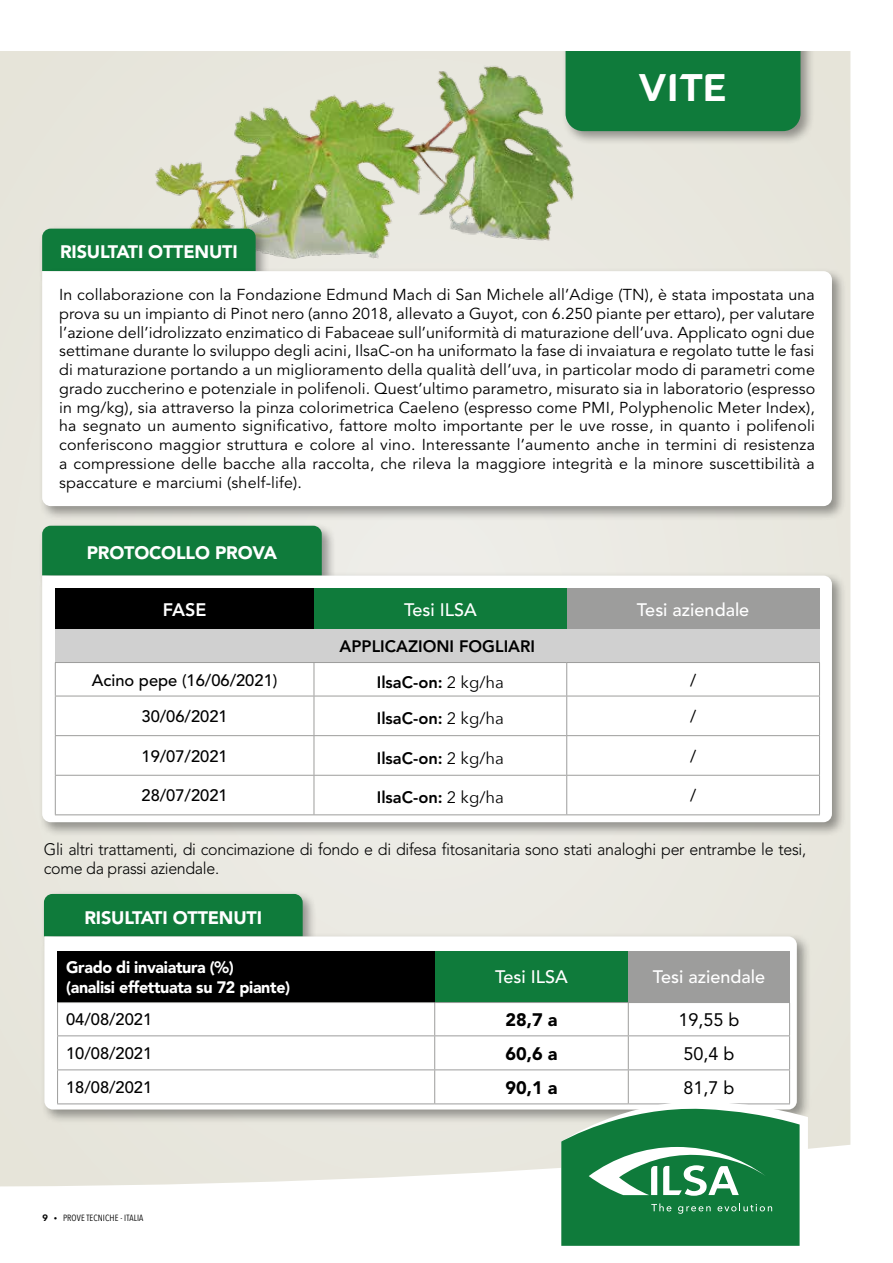
<style>
.page{position:relative;width:893px;height:1263px;background:#fff}
.page>*{position:absolute;margin:0;border:0;box-sizing:border-box;transform-origin:0 0}
.t1{font:37.5px "Ilsanew";color:#fff}
.t2{font:900 18px "Avenir LT Std";letter-spacing:-.01em;color:#fff}
.t3{font:500 18px "Avenir LT Std";color:#fff}
.t4{font:18px "Avenir LT Std";color:#000}
.t5{font:900 18px "Avenir LT Std";color:#000}
.t6{font:800 18px "Avenir LT Std";color:#fff}
.t7{font:300 16.5px/19.8px "Avenir LT Std";letter-spacing:-.02em;color:#000}
.t8{font:500 16.5px "Avenir LT Std";color:#000}
.t9{font:800 16.5px "Avenir LT Std";color:#000}
.t10{font:900 16.5px/19.8px "Avenir LT Std";letter-spacing:-.02em;color:#fff}
.t11{font:16.5px "Avenir LT Std";color:#000}
.t12{font:15.75px/18.8px "Avenir LT Std";letter-spacing:.01em;color:#000;text-align:justify}
.t13{font:9px "Avenir Next Condensed";letter-spacing:.01em;color:#000}
.s1{font-family:"Avenir Next";font-weight:400}
.s2{font-family:"Ilsanew"}
</style>
<div class="page">
<div style="left:0;top:51px;width:850px;height:1135px;background:#e8e7de"></div>
<div style="left:38px;top:522px;width:299px;height:68px;background:#000;opacity:.38"></div>
<div style="left:42px;top:526px;width:280px;height:46px;background:#0f7b3b"></div>
<img style="left:115px;top:51px;width:494px;height:217px">
<div style="left:38px;top:225px;width:232px;height:61px;background:#000;opacity:.38"></div>
<div style="left:42px;top:229px;width:214px;height:39px;background:#0f7b3b"></div>
<div style="left:39px;top:268px;width:808px;height:253px;background:#000;opacity:.38"></div>
<svg style="left:42px;top:271px;width:790px;height:235px"></svg>
<div style="left:39px;top:572px;width:808px;height:265px;background:#000;opacity:.38"></div>
<svg style="left:42px;top:576px;width:790px;height:246px"></svg>
<div style="left:562px;top:0;width:253px;height:146px;background:#000;opacity:.38"></div>
<div style="left:566px;top:51px;width:234px;height:80px;background:#0f7b3b"></div>
<div style="left:55px;top:588px;width:259px;height:41px;background:#000"></div>
<div style="left:314px;top:588px;width:253px;height:41px;background:#0f7b3b"></div>
<div style="left:567px;top:588px;width:252px;height:41px;background:#9d9d9c"></div>
<div style="left:55px;top:629px;width:764px;height:33px;background:#d0d0d0"></div>
<hr style="left:55px;top:662px;width:259px;height:1px;background:#9d9d9c">
<hr style="left:55px;top:663px;width:1px;height:33px;background:#9d9d9c">
<hr style="left:314px;top:662px;width:253px;height:1px;background:#9d9d9c">
<hr style="left:314px;top:663px;width:1px;height:33px;background:#9d9d9c">
<hr style="left:567px;top:662px;width:253px;height:1px;background:#9d9d9c">
<hr style="left:566px;top:663px;width:1px;height:33px;background:#9d9d9c">
<hr style="left:819px;top:663px;width:1px;height:33px;background:#9d9d9c">
<hr style="left:55px;top:696px;width:259px;height:1px;background:#9d9d9c">
<hr style="left:55px;top:696px;width:1px;height:39px;background:#9d9d9c">
<hr style="left:314px;top:696px;width:253px;height:1px;background:#9d9d9c">
<hr style="left:314px;top:696px;width:1px;height:39px;background:#9d9d9c">
<hr style="left:567px;top:696px;width:253px;height:1px;background:#9d9d9c">
<hr style="left:566px;top:696px;width:1px;height:39px;background:#9d9d9c">
<hr style="left:819px;top:696px;width:1px;height:39px;background:#9d9d9c">
<hr style="left:55px;top:735px;width:259px;height:1px;background:#9d9d9c">
<hr style="left:55px;top:736px;width:1px;height:39px;background:#9d9d9c">
<hr style="left:314px;top:735px;width:253px;height:1px;background:#9d9d9c">
<hr style="left:314px;top:736px;width:1px;height:39px;background:#9d9d9c">
<hr style="left:567px;top:735px;width:253px;height:1px;background:#9d9d9c">
<hr style="left:566px;top:736px;width:1px;height:39px;background:#9d9d9c">
<hr style="left:819px;top:736px;width:1px;height:39px;background:#9d9d9c">
<hr style="left:55px;top:775px;width:259px;height:1px;background:#9d9d9c">
<hr style="left:55px;top:776px;width:1px;height:38px;background:#9d9d9c">
<hr style="left:314px;top:775px;width:253px;height:1px;background:#9d9d9c">
<hr style="left:314px;top:776px;width:1px;height:38px;background:#9d9d9c">
<hr style="left:567px;top:775px;width:253px;height:1px;background:#9d9d9c">
<hr style="left:566px;top:776px;width:1px;height:38px;background:#9d9d9c">
<hr style="left:819px;top:776px;width:1px;height:38px;background:#9d9d9c">
<hr style="left:55px;top:814px;width:259px;height:1px;background:#9d9d9c">
<hr style="left:314px;top:814px;width:253px;height:1px;background:#9d9d9c">
<hr style="left:567px;top:814px;width:253px;height:1px;background:#9d9d9c">
<div style="left:0;top:0;width:893px;height:51px;background:#fff"></div>
<div style="left:40px;top:890px;width:278px;height:61px;background:#000;opacity:.38"></div>
<div style="left:44px;top:894px;width:259px;height:39px;background:#0f7b3b"></div>
<div style="left:41px;top:933px;width:771px;height:191px;background:#000;opacity:.38"></div>
<svg style="left:44px;top:936px;width:753px;height:173px"></svg>
<div style="left:58px;top:951px;width:377px;height:51px;background:#000"></div>
<div style="left:435px;top:951px;width:193px;height:51px;background:#0f7b3b"></div>
<div style="left:628px;top:951px;width:162px;height:51px;background:#9d9d9c"></div>
<hr style="left:57px;top:1002px;width:378px;height:1px;background:#9d9d9c">
<hr style="left:57px;top:1003px;width:1px;height:32px;background:#9d9d9c">
<hr style="left:435px;top:1002px;width:193px;height:1px;background:#9d9d9c">
<hr style="left:434px;top:1003px;width:1px;height:32px;background:#9d9d9c">
<hr style="left:628px;top:1002px;width:162px;height:1px;background:#9d9d9c">
<hr style="left:628px;top:1003px;width:1px;height:32px;background:#9d9d9c">
<hr style="left:789px;top:1003px;width:1px;height:32px;background:#9d9d9c">
<hr style="left:57px;top:1035px;width:378px;height:1px;background:#9d9d9c">
<hr style="left:57px;top:1036px;width:1px;height:33px;background:#9d9d9c">
<hr style="left:435px;top:1035px;width:193px;height:1px;background:#9d9d9c">
<hr style="left:434px;top:1036px;width:1px;height:33px;background:#9d9d9c">
<hr style="left:628px;top:1035px;width:162px;height:1px;background:#9d9d9c">
<hr style="left:628px;top:1036px;width:1px;height:33px;background:#9d9d9c">
<hr style="left:789px;top:1036px;width:1px;height:33px;background:#9d9d9c">
<hr style="left:57px;top:1069px;width:378px;height:1px;background:#9d9d9c">
<hr style="left:57px;top:1070px;width:1px;height:33px;background:#9d9d9c">
<hr style="left:435px;top:1069px;width:193px;height:1px;background:#9d9d9c">
<hr style="left:434px;top:1070px;width:1px;height:33px;background:#9d9d9c">
<hr style="left:628px;top:1069px;width:162px;height:1px;background:#9d9d9c">
<hr style="left:628px;top:1070px;width:1px;height:33px;background:#9d9d9c">
<hr style="left:789px;top:1070px;width:1px;height:33px;background:#9d9d9c">
<hr style="left:57px;top:1103px;width:378px;height:1px;background:#9d9d9c">
<hr style="left:435px;top:1103px;width:193px;height:1px;background:#9d9d9c">
<svg style="left:561px;top:1098px;width:247px;height:148px"></svg>
<p class="t2" style="left:60px;top:241px;width:179px">RISULTATI OTTENUTI</p>
<h1 class="t1" style="left:638px;top:65px;width:91px">VITE</h1>
<p class="t12" style="left:59px;top:286px;width:758px">In collaborazione con la Fondazione Edmund Mach di San Michele all’Adige (TN), è stata impostata una prova su un impianto di Pinot nero (anno 2018, allevato a Guyot, con 6.250 piante per ettaro), per valutare l’azione dell’idrolizzato enzimatico di Fabaceae sull’uniformità di maturazione dell’uva. Applicato ogni due settimane durante lo sviluppo degli acini, IlsaC-on ha uniformato la fase di invaiatura e regolato tutte le fasi di maturazione portando a un miglioramento della qualità dell’uva, in particolar modo di parametri come grado zuccherino e potenziale in polifenoli. Quest’ultimo parametro, misurato sia in laboratorio (espresso in mg/kg), sia attraverso la pinza colorimetrica Caeleno (espresso come PMI, Polyphenolic Meter Index), ha segnato un aumento significativo, fattore molto importante per le uve rosse, in quanto i polifenoli conferiscono maggior struttura e colore al vino. Interessante l’aumento anche in termini di resistenza a compressione delle bacche alla raccolta, che rileva la maggiore integrità e la minore suscettibilità a spaccature e marciumi (shelf-life).</p>
<p class="t2" style="left:87px;top:542px;width:192px">PROTOCOLLO PROVA</p>
<p class="t6" style="left:163px;top:599px;width:45px">FASE</p>
<p class="t3" style="left:404px;top:599px;width:74px">Tesi ILSA</p>
<p class="t3" style="left:637px;top:599px;width:114px">Tesi aziendale</p>
<p class="t9" style="left:340px;top:637px;width:197px">APPLICAZIONI FOGLIARI</p>
<p class="t8" style="left:92px;top:670px;width:187px">Acino pepe (16/06/2021)</p>
<p class="t9" style="left:377px;top:672px;width:129px">IlsaC-on: <span class="s1">2 kg/ha</span></p>
<p class="t11" style="left:690px;top:670px;width:8px">/</p>
<p class="t8" style="left:142px;top:707px;width:88px">30/06/2021</p>
<p class="t9" style="left:377px;top:709px;width:129px">IlsaC-on: <span class="s1">2 kg/ha</span></p>
<p class="t11" style="left:690px;top:707px;width:8px">/</p>
<p class="t8" style="left:142px;top:746px;width:88px">19/07/2021</p>
<p class="t9" style="left:377px;top:748px;width:129px">IlsaC-on: <span class="s1">2 kg/ha</span></p>
<p class="t11" style="left:690px;top:746px;width:8px">/</p>
<p class="t8" style="left:142px;top:786px;width:88px">28/07/2021</p>
<p class="t9" style="left:377px;top:788px;width:129px">IlsaC-on: <span class="s1">2 kg/ha</span></p>
<p class="t11" style="left:690px;top:786px;width:8px">/</p>
<p class="t7" style="left:44px;top:839px;width:764px">Gli altri trattamenti, di concimazione di fondo e di difesa fitosanitaria sono stati analoghi per entrambe le tesi, come da prassi aziendale.</p>
<p class="t2" style="left:84px;top:906px;width:179px">RISULTATI OTTENUTI</p>
<p class="t10" style="left:66px;top:957px;width:226px">Grado di invaiatura (%)<br>(analisi effettuata su 72 piante)</p>
<p class="t3" style="left:495px;top:967px;width:74px">Tesi ILSA</p>
<p class="t3" style="left:653px;top:967px;width:114px">Tesi aziendale</p>
<p class="t8" style="left:66px;top:1010px;width:88px">04/08/2021</p>
<p class="t5" style="left:505px;top:1009px;width:54px">28,7 a</p>
<p class="t4" style="left:678px;top:1009px;width:63px">19,55 b</p>
<p class="t8" style="left:66px;top:1044px;width:88px">10/08/2021</p>
<p class="t5" style="left:505px;top:1042px;width:54px">60,6 a</p>
<p class="t4" style="left:683px;top:1043px;width:53px">50,4 b</p>
<p class="t8" style="left:66px;top:1078px;width:88px">18/08/2021</p>
<p class="t5" style="left:505px;top:1076px;width:54px">90,1 a</p>
<p class="t4" style="left:683px;top:1077px;width:53px">81,7 b</p>
<p class="t13" style="left:43px;top:1210px;width:102px"><span class="s2">9 •</span> PROVE TECNICHE - ITALIA</p>
</div>
